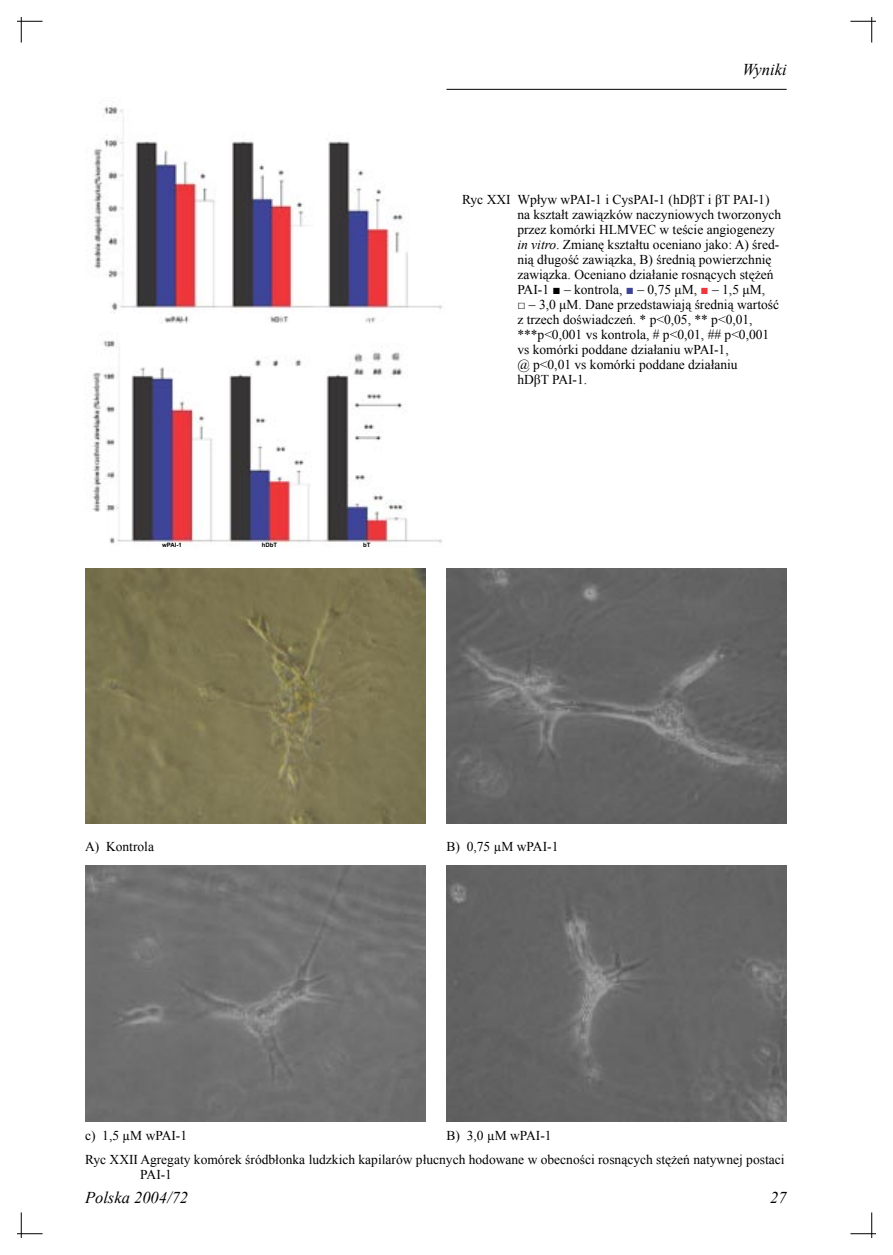
<style>
.page{position:relative;width:893px;height:1255px;background:#fff}
.page>*{position:absolute;margin:0;border:0;box-sizing:border-box;transform-origin:0 0}
.t1{font:italic 16.5px "Times New Roman";color:#000}
.tabela_opis{font:13.5px/15px "Times New Roman";color:#000}
.tabela_opis-2{font:700 6px "Arial";color:#000}
.s1{font-style:italic}
.s2{color:#3e4498}
.s3{color:#ee363b}
</style>
<div class="page">
<svg style="left:17px;top:17px;width:26px;height:26px"></svg>
<svg style="left:17px;top:1212px;width:26px;height:25px"></svg>
<svg style="left:850px;top:1212px;width:26px;height:25px"></svg>
<svg style="left:850px;top:17px;width:26px;height:26px"></svg>
<hr style="left:446px;top:89px;width:341px;height:1px;background:#000">
<img style="left:93px;top:106px;width:350px;height:217px">
<img style="left:92px;top:340px;width:350px;height:207px">
<img style="left:85px;top:568px;width:340px;height:255px">
<img style="left:446px;top:568px;width:341px;height:255px">
<img style="left:85px;top:865px;width:340px;height:256px">
<img style="left:446px;top:865px;width:341px;height:256px">
<p class="t1" style="left:742px;top:58px;width:46px">Wyniki</p>
<p class="tabela_opis-2" style="left:162px;top:541px;width:21px">wPAI-1</p>
<p class="tabela_opis-2" style="left:262px;top:541px;width:17px">hDbT</p>
<p class="tabela_opis-2" style="left:363px;top:541px;width:9px">bT</p>
<p class="tabela_opis" style="left:517px;top:191px;width:265px;text-indent:-55px">Ryc XXI Wpływ wPAI-1 i CysPAI-1 (hDβT i βT PAI-1) na kształt zawiązków naczyniowych tworzonych przez komórki HLMVEC w teście angiogenezy <span class="s1">in vitro</span>. Zmianę kształtu oceniano jako: A) śred&shy;nią długość zawiązka, B) średnią powierzchnię zawiązka. Oceniano działanie rosnących stężeń PAI-1 ■ – kontrola, <span class="s2">■</span> – 0,75 μM, <span class="s3">■</span> – 1,5 μM,</p>
<p class="tabela_opis" style="left:517px;top:296px;width:263px">□ – 3,0 μM. Dane przedstawiają średnią wartość z trzech doświadczeń. * p&lt;0,05, ** p&lt;0,01, ***p&lt;0,001 vs kontrola, # p&lt;0,01, ## p&lt;0,001 vs komórki poddane działaniu wPAI-1,<br>@ p&lt;0,01 vs komórki poddane działaniu<br>hDβT PAI-1.</p>
<p class="tabela_opis" style="left:85px;top:838px;width:70px">A) Kontrola</p>
<p class="tabela_opis" style="left:446px;top:838px;width:113px">B) 0,75 µM wPAI-1</p>
<p class="tabela_opis" style="left:85px;top:1127px;width:104px">c) 1,5 µM wPAI-1</p>
<p class="tabela_opis" style="left:446px;top:1127px;width:107px">B) 3,0 µM wPAI-1</p>
<p class="tabela_opis" style="left:140px;top:1151px;width:646px;text-indent:-55px">Ryc XXII Agregaty komórek śródbłonka ludzkich kapilarów płucnych hodowane w obecności rosnących stężeń natywnej postaci<br>PAI-1</p>
<p class="t1" style="left:85px;top:1185px;width:105px">Polska 2004/72</p>
<p class="t1" style="left:770px;top:1185px;width:18px">27</p>
</div>
